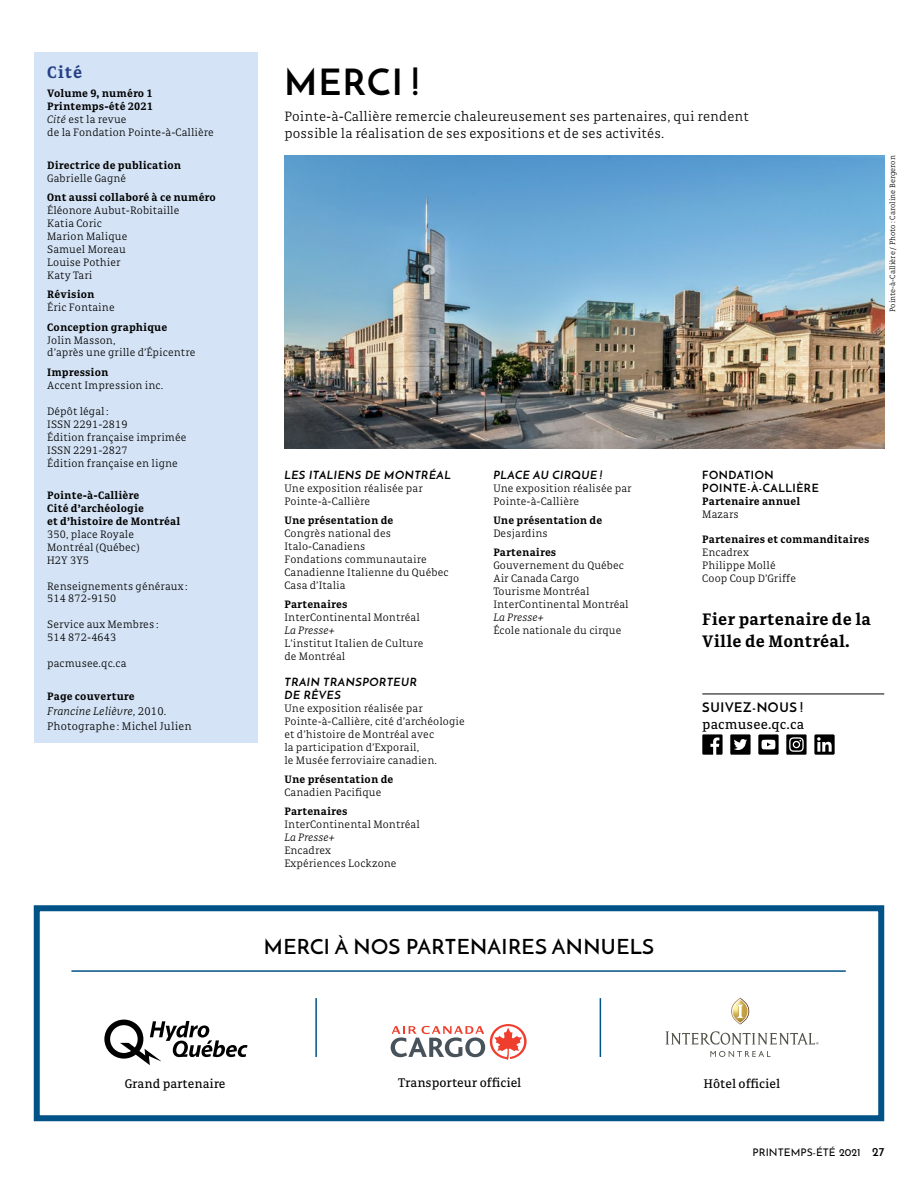
<style>
.page{position:relative;width:918px;height:1188px;background:#fff}
.page>*{position:absolute;margin:0;border:0;box-sizing:border-box;transform-origin:0 0}
.t1{font:700 36px "Josefin Sans";letter-spacing:.05em;color:#000}
.t2{font:600 21px "Josefin Sans";letter-spacing:.02em;color:#000}
.t3{font:700 18px/21.6px "Gak Serif";letter-spacing:.01em;color:#000}
.t4{font:700 18px "Gak Serif";color:#254187}
.t5{font:300 14.7px/17.2px "Gak Serif";letter-spacing:.01em;color:#000}
.t6{font:14.7px "Gak Serif";letter-spacing:.01em;color:#000}
.t7{font:13.5px "Gak Serif";color:#000}
.t8{font:700 13.2px "Josefin Sans";letter-spacing:.05em;color:#000}
.t9{font:300 12px/15.1px "Gak Serif";letter-spacing:.01em;color:#000}
.t10{font:300 11.7px/12.9px "Gak Serif";letter-spacing:.01em;color:#000}
.t11{font:700 11.7px/12.9px "Gak Serif";letter-spacing:.01em;color:#000}
.t12{font:italic 300 11.7px "Gak Serif";letter-spacing:.01em;color:#000}
.t13{font:italic 700 11.25px/12.9px "Josefin Sans";letter-spacing:.05em;color:#000}
.t14{font:700 11.25px/12.9px "Josefin Sans";letter-spacing:.05em;color:#000}
.t15{font:10.5px "Josefin Sans";color:#000}
.t16{font:300 8.25px "Gak Serif";letter-spacing:.01em;color:#000}
.s1{font-weight:700}
.s2{font-style:italic}
.s3{font-weight:700;font-size:12px}
</style>
<div class="page">
<img style="left:284px;top:155px;width:600px;height:293px">
<hr style="left:702px;top:694px;width:182px;height:1px;background:#000">
<svg style="left:786px;top:734px;width:21px;height:21px"></svg>
<svg style="left:814px;top:734px;width:21px;height:21px"></svg>
<svg style="left:758px;top:734px;width:21px;height:21px"></svg>
<svg style="left:730px;top:734px;width:21px;height:21px"></svg>
<svg style="left:702px;top:734px;width:21px;height:21px"></svg>
<hr style="left:315px;top:998px;width:2px;height:59px;background:#005287">
<hr style="left:600px;top:998px;width:1px;height:59px;background:#005287">
<svg style="left:710px;top:1051px;width:60px;height:6px"></svg>
<svg style="left:731px;top:998px;width:18px;height:27px"></svg>
<svg style="left:666px;top:1031px;width:153px;height:14px"></svg>
<svg style="left:391px;top:1024px;width:136px;height:36px"></svg>
<svg style="left:104px;top:1020px;width:144px;height:45px"></svg>
<div style="left:34px;top:905px;width:850px;height:216px;border:6px solid #005287"></div>
<hr style="left:71px;top:970px;width:775px;height:2px;background:#005287">
<div style="left:34px;top:52px;width:223px;height:691px;background:#d4e3f5"></div>
<h3 class="t4" style="left:47px;top:62px;width:37px">Cité</h3>
<p class="t10" style="left:47px;top:87px;width:168px"><span class="s1">Volume 9, numéro 1<br>Printemps-été 2021<br></span><span class="s2">Cité</span> est la revue<br>de la Fondation Pointe-à-Callière</p>
<p class="t11" style="left:47px;top:158px;width:136px">Directrice de publication</p>
<p class="t10" style="left:47px;top:171px;width:80px">Gabrielle Gagné</p>
<p class="t11" style="left:47px;top:191px;width:170px">Ont aussi collaboré à ce numéro</p>
<p class="t10" style="left:47px;top:204px;width:134px">Éléonore Aubut-Robitaille<br>Katia Coric<br>Marion Malique<br>Samuel Moreau<br>Louise Pothier<br>Katy Tari</p>
<p class="t11" style="left:47px;top:288px;width:49px">Révision</p>
<p class="t10" style="left:47px;top:301px;width:69px">Éric Fontaine</p>
<p class="t11" style="left:47px;top:320px;width:122px">Conception graphique</p>
<p class="t10" style="left:47px;top:333px;width:150px">Jolin Masson,<br>d’après une grille d’Épicentre</p>
<p class="t11" style="left:47px;top:366px;width:63px">Impression</p>
<p class="t10" style="left:47px;top:379px;width:118px">Accent Impression inc.</p>
<p class="t10" style="left:47px;top:405px;width:141px">Dépôt légal:<br>ISSN 2291-2819<br>Édition française imprimée<br>ISSN 2291-2827<br>Édition française en ligne</p>
<p class="t11" style="left:47px;top:489px;width:134px">Pointe-à-Callière<br>Cité d’archéologie<br>et d’histoire de Montréal</p>
<p class="t10" style="left:47px;top:528px;width:94px">350, place Royale<br>Montréal (Québec)<br>H2Y 3Y5</p>
<p class="t10" style="left:47px;top:579px;width:142px">Renseignements généraux :<br>514 872-9150</p>
<p class="t10" style="left:47px;top:618px;width:113px">Service aux Membres :<br>514 872-4643</p>
<p class="t10" style="left:47px;top:657px;width:81px">pacmusee.qc.ca</p>
<p class="t11" style="left:47px;top:689px;width:89px">Page couverture</p>
<p class="t9" style="left:47px;top:703px;width:146px"><span class="s2">Francine Lelièvre</span>, 2010.<br>Photographe : Michel Julien</p>
<h1 class="t1" style="left:284px;top:60px;width:137px">MERCI !</h1>
<p class="t5" style="left:284px;top:108px;width:466px">Pointe-à-Callière remercie chaleureusement ses partenaires, qui rendent possible la réalisation de ses expositions et de ses activités.</p>
<p class="t16" style="left:888px;top:312px;width:159px;rotate:-90deg">Pointe-à-Callière / Photo : Caroline Bergeron</p>
<p class="t13" style="left:284px;top:468px;width:168px">LES ITALIENS DE MONTRÉAL</p>
<p class="t10" style="left:284px;top:482px;width:140px">Une exposition réalisée par<br>Pointe-à-Callière</p>
<p class="t11" style="left:284px;top:514px;width:111px">Une présentation de</p>
<p class="t10" style="left:284px;top:527px;width:166px">Congrès national des<br>Italo-Canadiens<br>Fondations communautaire<br>Canadienne Italienne du Québec<br>Casa d’Italia</p>
<p class="t11" style="left:284px;top:598px;width:64px">Partenaires</p>
<p class="t10" style="left:284px;top:611px;width:137px">InterContinental Montréal</p>
<p class="t12" style="left:284px;top:624px;width:52px">La Presse+</p>
<p class="t10" style="left:284px;top:637px;width:140px">L’institut Italien de Culture de Montréal</p>
<p class="t13" style="left:284px;top:675px;width:134px">TRAIN TRANSPORTEUR<br>DE RÊVES</p>
<p class="t10" style="left:284px;top:702px;width:182px">Une exposition réalisée par<br>Pointe-à-Callière, cité d’archéologie et d’histoire de Montréal avec<br>la participation d’Exporail,<br>le Musée ferroviaire canadien.</p>
<p class="t11" style="left:284px;top:773px;width:111px">Une présentation de</p>
<p class="t10" style="left:284px;top:786px;width:98px">Canadien Pacifique</p>
<p class="t11" style="left:284px;top:805px;width:64px">Partenaires</p>
<p class="t10" style="left:284px;top:818px;width:137px">InterContinental Montréal</p>
<p class="t12" style="left:284px;top:831px;width:52px">La Presse+</p>
<p class="t10" style="left:284px;top:844px;width:114px">Encadrex<br>Expériences Lockzone</p>
<p class="t13" style="left:493px;top:468px;width:111px">PLACE AU CIRQUE !</p>
<p class="t10" style="left:493px;top:482px;width:140px">Une exposition réalisée par<br>Pointe-à-Callière</p>
<p class="t11" style="left:493px;top:514px;width:111px">Une présentation de</p>
<p class="t10" style="left:493px;top:527px;width:56px">Desjardins</p>
<p class="t11" style="left:493px;top:546px;width:64px">Partenaires</p>
<p class="t10" style="left:493px;top:559px;width:137px">Gouvernement du Québec<br>Air Canada Cargo<br>Tourisme Montréal<br>InterContinental Montréal</p>
<p class="t12" style="left:493px;top:611px;width:52px">La Presse+</p>
<p class="t10" style="left:493px;top:624px;width:130px">École nationale du cirque</p>
<h2 class="t2" style="left:264px;top:934px;width:392px">MERCI À NOS PARTENAIRES ANNUELS</h2>
<p class="t14" style="left:702px;top:468px;width:118px">FONDATION<br>POINTE-À-CALLIÈRE</p>
<p class="t11" style="left:702px;top:494px;width:100px">Partenaire annuel</p>
<p class="t10" style="left:702px;top:507px;width:38px">Mazars</p>
<p class="t11" style="left:702px;top:533px;width:169px">Partenaires et commanditaires</p>
<p class="t10" style="left:702px;top:546px;width:95px">Encadrex<br>Philippe Mollé<br>Coop Coup D’Griffe</p>
<h3 class="t3" style="left:702px;top:609px;width:170px">Fier partenaire de la<br>Ville de Montréal.</h3>
<p class="t8" style="left:702px;top:699px;width:103px">SUIVEZ-NOUS !</p>
<p class="t6" style="left:702px;top:716px;width:103px">pacmusee.qc.ca</p>
<p class="t7" style="left:125px;top:1077px;width:102px">Grand partenaire</p>
<p class="t7" style="left:398px;top:1076px;width:125px">Transporteur officiel</p>
<p class="t7" style="left:704px;top:1077px;width:78px">Hôtel officiel</p>
<p class="t15" style="left:753px;top:1143px;width:133px">PRINTEMPS-ÉTÉ 2021 <span class="s3">27</span></p>
</div>
